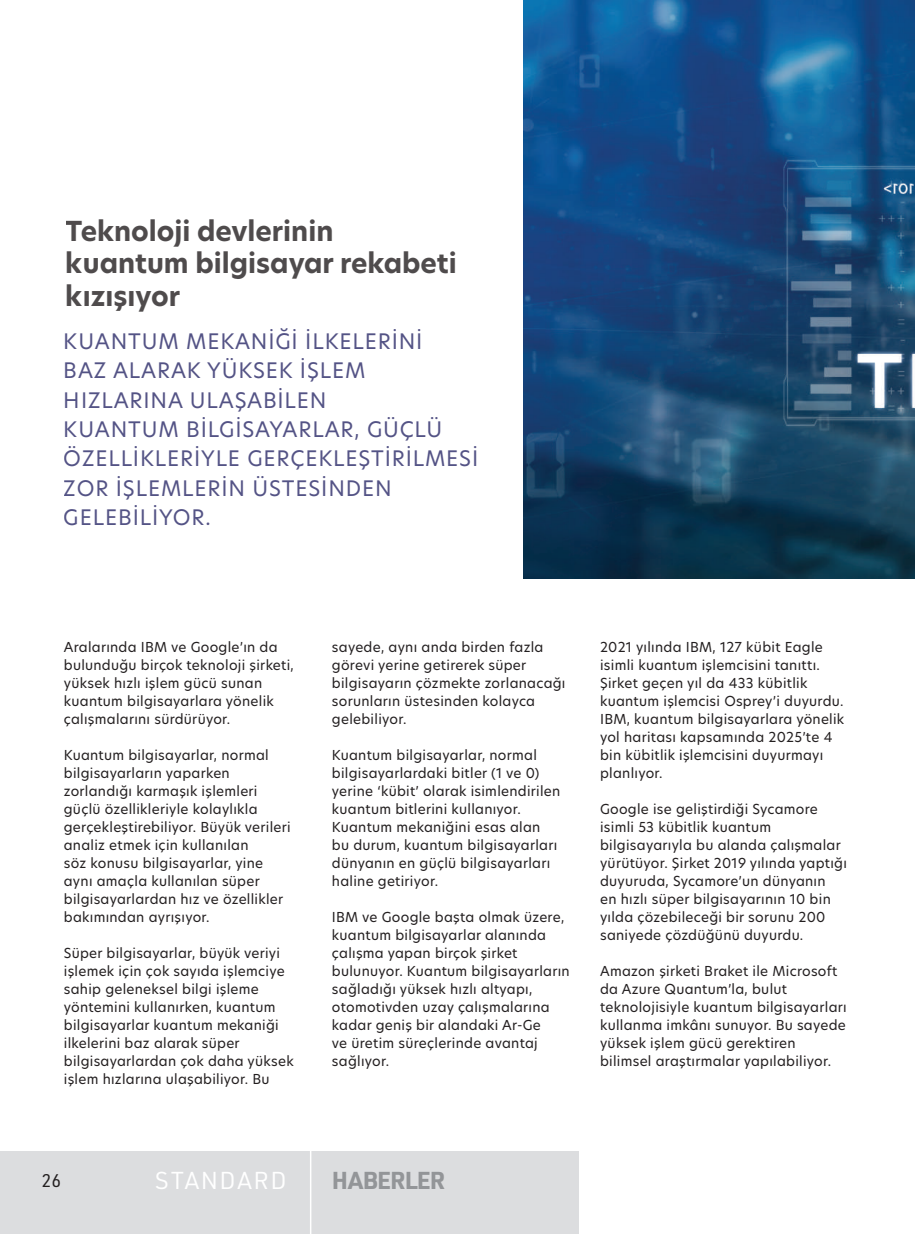
<style>
.page{position:relative;width:915px;height:1234px;background:#fff}
.page>*{position:absolute;margin:0;border:0;box-sizing:border-box;transform-origin:0 0}
.t1{font:700 27px/32.4px "New Hero";color:#231f20}
.t2{font:24px "URWDIN";letter-spacing:.06em;color:#fff}
.t3{font:700 24px "URWDIN";letter-spacing:-.04em;color:#939598}
.t4{font:21px/29.4px "New Hero";letter-spacing:.04em;color:#292867}
.t5{font:18px "URWDIN";color:#231f20}
.t6{font:13.5px/18px "New Hero";letter-spacing:.02em;color:#231f20}
</style>
<div class="page">
<div style="left:0;top:1151px;width:82px;height:82px;background:#dcdddf"></div>
<div style="left:82px;top:1151px;width:496px;height:82px;background:#dcdddf"></div>
<hr style="left:310px;top:1143px;width:1px;height:90px;background:#fff">
<img style="left:523px;top:0;width:391px;height:578px">
<h1 class="t1" style="left:66px;top:215px;width:392px">Teknoloji devlerinin kuantum bilgisayar rekabeti kızışıyor</h1>
<h3 class="t4" style="left:64px;top:326px;width:416px">KUANTUM MEKANIĞI ILKELERINI<br>BAZ ALARAK YÜKSEK IŞLEM<br>HIZLARINA ULAŞABILEN<br>KUANTUM BILGISAYARLAR, GÜÇLÜ<br>ÖZELLIKLERIYLE GERÇEKLEŞTIRILMESI<br>ZOR IŞLEMLERIN ÜSTESINDEN<br>GELEBILIYOR.</h3>
<p class="t6" style="left:64px;top:637px;width:231px">Aralarında IBM ve Google’ın da bulunduğu birçok teknoloji şirketi, yüksek hızlı işlem gücü sunan kuantum bilgisayarlara yönelik çalışmalarını sürdürüyor.</p>
<p class="t6" style="left:64px;top:745px;width:228px">Kuantum bilgisayarlar, normal bilgisayarların yaparken zorlandığı karmaşık işlemleri güçlü özellikleriyle kolaylıkla gerçekleştirebiliyor. Büyük verileri analiz etmek için kullanılan<br>söz konusu bilgisayarlar, yine aynı amaçla kullanılan süper bilgisayarlardan hız ve özellikler bakımından ayrışıyor.</p>
<p class="t6" style="left:64px;top:943px;width:231px">Süper bilgisayarlar, büyük veriyi işlemek için çok sayıda işlemciye sahip geleneksel bilgi işleme yöntemini kullanırken, kuantum bilgisayarlar kuantum mekaniği ilkelerini baz alarak süper bilgisayarlardan çok daha yüksek işlem hızlarına ulaşabiliyor. Bu</p>
<p class="t6" style="left:332px;top:637px;width:235px">sayede, aynı anda birden fazla görevi yerine getirerek süper bilgisayarın çözmekte zorlanacağı sorunların üstesinden kolayca gelebiliyor.</p>
<p class="t6" style="left:332px;top:745px;width:230px">Kuantum bilgisayarlar, normal bilgisayarlardaki bitler (1 ve 0) yerine ‘kübit’ olarak isimlendirilen kuantum bitlerini kullanıyor.<br>Kuantum mekaniğini esas alan bu durum, kuantum bilgisayarları dünyanın en güçlü bilgisayarları haline getiriyor.</p>
<p class="t6" style="left:332px;top:907px;width:239px">IBM ve Google başta olmak üzere, kuantum bilgisayarlar alanında çalışma yapan birçok şirket bulunuyor. Kuantum bilgisayarların sağladığı yüksek hızlı altyapı, otomotivden uzay çalışmalarına kadar geniş bir alandaki Ar-Ge<br>ve üretim süreçlerinde avantaj sağlıyor.</p>
<p class="t6" style="left:600px;top:637px;width:246px">2021 yılında IBM, 127 kübit Eagle isimli kuantum işlemcisini tanıttı.<br>Şirket geçen yıl da 433 kübitlik kuantum işlemcisi Osprey’i duyurdu.<br>IBM, kuantum bilgisayarlara yönelik yol haritası kapsamında 2025’te 4 bin kübitlik işlemcisini duyurmayı planlıyor.</p>
<p class="t6" style="left:600px;top:799px;width:248px">Google ise geliştirdiği Sycamore isimli 53 kübitlik kuantum bilgisayarıyla bu alanda çalışmalar yürütüyor. Şirket 2019 yılında yaptığı duyuruda, Sycamore’un dünyanın<br>en hızlı süper bilgisayarının 10 bin yılda çözebileceği bir sorunu 200 saniyede çözdüğünü duyurdu.</p>
<p class="t6" style="left:600px;top:961px;width:248px">Amazon şirketi Braket ile Microsoft da Azure Quantum’la, bulut teknolojisiyle kuantum bilgisayarları kullanma imkânı sunuyor. Bu sayede yüksek işlem gücü gerektiren bilimsel araştırmalar yapılabiliyor.</p>
<h3 class="t5" style="left:42px;top:1168px;width:21px">26</h3>
<h2 class="t2" style="left:155px;top:1164px;width:133px">STANDARD</h2>
<h2 class="t3" style="left:332px;top:1163px;width:115px">HABERLER</h2>
</div>
